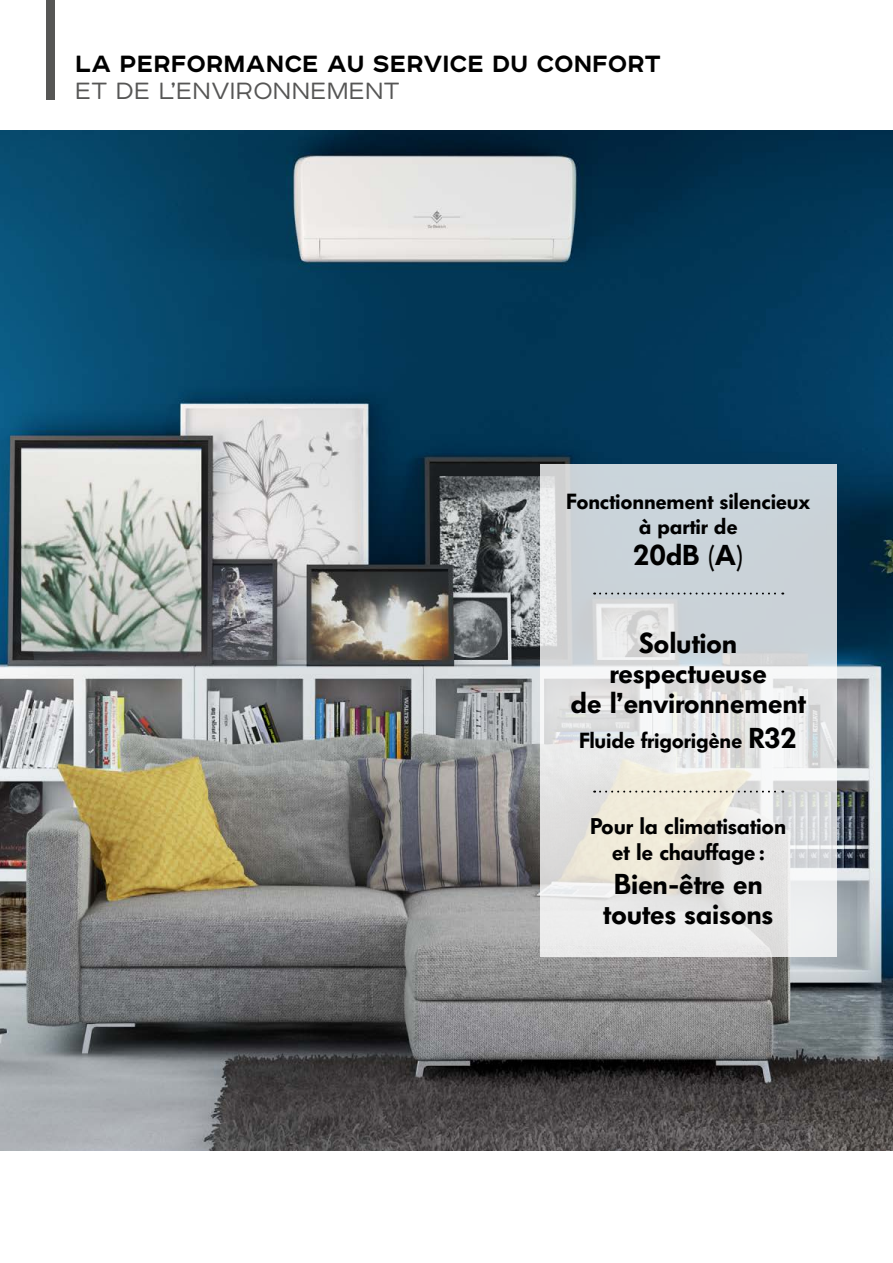
<style>
.page{position:relative;width:893px;height:1263px;background:#fff}
.page>*{position:absolute;margin:0;border:0;box-sizing:border-box;transform-origin:0 0}
.t1{font:700 30px "Affect";color:#000}
.t2{font:300 30px "Affect";letter-spacing:.01em;color:#565655}
.t3{font:600 28.5px/30px "Futura BQ";letter-spacing:-.01em;color:#000;text-align:center}
.t4{font:600 22.5px/25.5px "Futura BQ";letter-spacing:-.01em;color:#000;text-align:center}
.t5{font:600 21.75px/25.5px "Futura BQ";letter-spacing:-.01em;color:#000;text-align:center}
.s1{font-size:28.5px}
</style>
<div class="page">
<img style="left:0;top:130px;width:893px;height:1020px">
<div style="left:46px;top:0;width:9px;height:99px;background:#565655"></div>
<svg style="left:540px;top:464px;width:296px;height:492px;background:#dddfe0"></svg>
<svg style="left:594px;top:592px;width:189px;height:2px"></svg>
<svg style="left:594px;top:791px;width:189px;height:1px"></svg>
<p class="t1" style="left:75px;top:42px;width:587px">LA PERFORMANCE AU SERVICE DU CONFORT</p>
<p class="t2" style="left:75px;top:70px;width:326px">ET DE L’ENVIRONNEMENT</p>
<p class="t5" style="left:566px;top:489px;width:246px">Fonctionnement silencieux à partir de</p>
<p class="t3" style="left:633px;top:540px;width:112px">20dB (A)</p>
<p class="t3" style="left:571px;top:629px;width:237px">Solution respectueuse<br>de l’environnement</p>
<p class="t5" style="left:579px;top:728px;width:219px">Fluide frigorigène <span class="s1">R32</span></p>
<p class="t4" style="left:590px;top:814px;width:197px">Pour la climatisation et le chauffage:</p>
<p class="t3" style="left:603px;top:870px;width:172px">Bien-être en toutes saisons</p>
</div>
